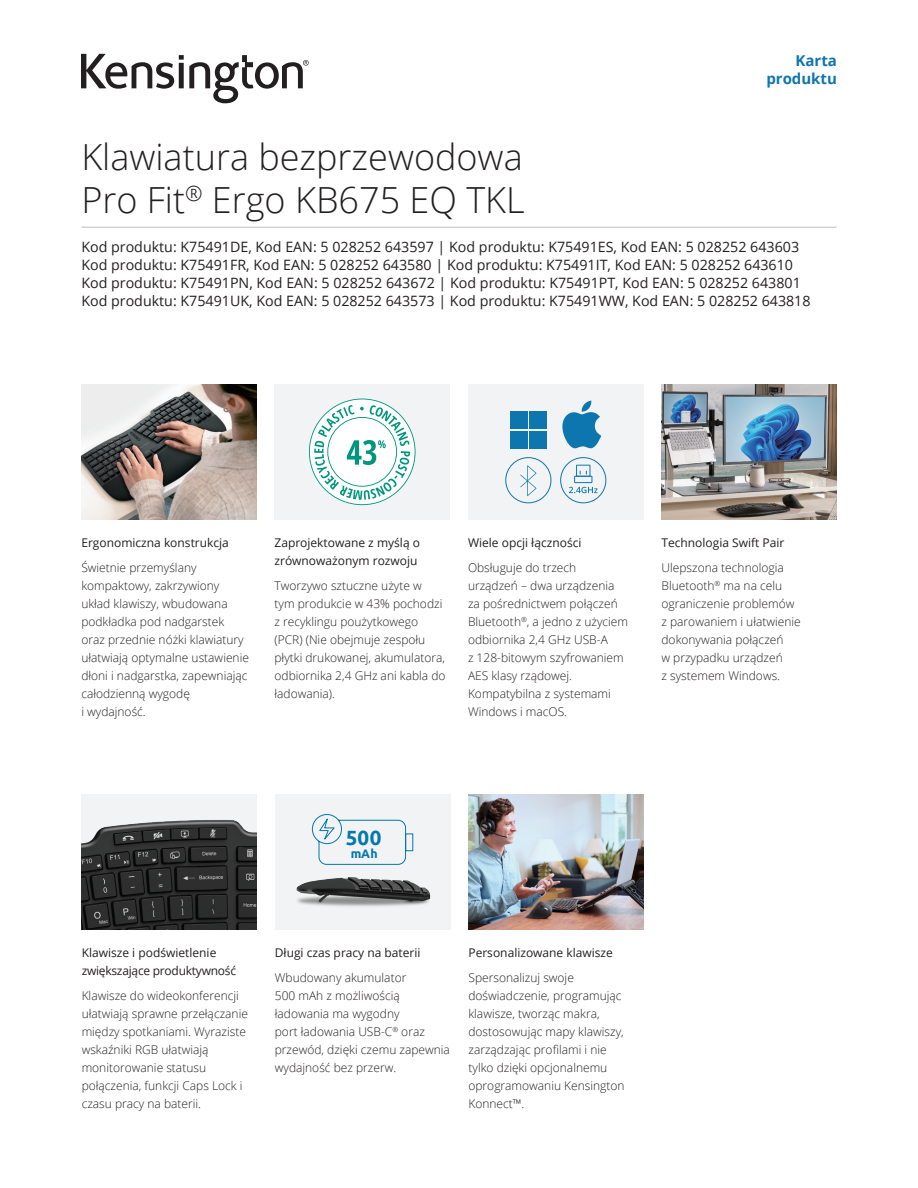
<style>
.page{position:relative;width:918px;height:1188px;background:#fff}
.page>*{position:absolute;margin:0;border:0;box-sizing:border-box;transform-origin:0 0}
.t1{font:300 36px/43.2px "Open Sans";color:#231f20}
.t2{font:700 20.55px "Ubuntu";color:#0378ad}
.Filetype_Header_Blue{font:700 15px "Open Sans";color:#0e76ae}
.t3{font:14.25px/18px "Open Sans";color:#231f20}
.t4{font:700 12.3px "Ubuntu";color:#0378ad}
.t5{font:300 12px/18px "Open Sans";color:#231f20}
.t6{font:12px/18px "Open Sans";color:#231f20}
.t7{font:12px/18px "Open Sans";letter-spacing:-.02em;color:#231f20}
</style>
<div class="page">
<svg style="left:81px;top:54px;width:228px;height:49px"></svg>
<img style="left:81px;top:384px;width:175px;height:136px">
<img style="left:662px;top:384px;width:175px;height:136px">
<div style="left:468px;top:384px;width:176px;height:136px;background:#f2f3f4"></div>
<div style="left:510px;top:411px;width:17px;height:18px;background:#0e76ae"></div>
<div style="left:529px;top:411px;width:18px;height:18px;background:#0e76ae"></div>
<div style="left:510px;top:431px;width:17px;height:17px;background:#0e76ae"></div>
<div style="left:529px;top:431px;width:18px;height:17px;background:#0e76ae"></div>
<svg style="left:562px;top:401px;width:39px;height:47px"></svg>
<svg style="left:520px;top:465px;width:16px;height:31px"></svg>
<div style="left:505px;top:457px;width:46px;height:46px;border:1px solid #0e76ae;border-radius:50%"></div>
<div style="left:574px;top:476px;width:18px;height:7px;border:1px solid #0e76ae"></div>
<svg style="left:576px;top:464px;width:15px;height:13px"></svg>
<svg style="left:569px;top:487px;width:29px;height:6px"></svg>
<div style="left:560px;top:457px;width:46px;height:46px;border:1px solid #0e76ae;border-radius:50%"></div>
<img style="left:468px;top:794px;width:176px;height:136px">
<img style="left:81px;top:794px;width:176px;height:136px">
<div style="left:275px;top:794px;width:175px;height:136px;background:#f2f3f4"></div>
<svg style="left:312px;top:814px;width:102px;height:51px"></svg>
<img style="left:296px;top:877px;width:135px;height:30px">
<hr style="left:81px;top:227px;width:756px;height:1px;background:#bcbdc0">
<div style="left:274px;top:384px;width:176px;height:136px;background:#f2f3f4"></div>
<svg style="left:309px;top:399px;width:107px;height:106px"></svg>
<p class="Filetype_Header_Blue" style="left:796px;top:50px;width:43px">Karta</p>
<p class="Filetype_Header_Blue" style="left:766px;top:68px;width:72px">produktu</p>
<h1 class="t1" style="left:81px;top:134px;width:445px">Klawiatura bezprzewodowa<br>Pro Fit<sup>®</sup> Ergo KB675 EQ TKL</h1>
<p class="t3" style="left:81px;top:237px;width:731px">Kod produktu: K75491DE, Kod EAN: 5 028252 643597 | Kod produktu: K75491ES, Kod EAN: 5 028252 643603<br>Kod produktu: K75491FR, Kod EAN: 5 028252 643580 | Kod produktu: K75491IT, Kod EAN: 5 028252 643610<br>Kod produktu: K75491PN, Kod EAN: 5 028252 643672 | Kod produktu: K75491PT, Kod EAN: 5 028252 643801<br>Kod produktu: K75491UK, Kod EAN: 5 028252 643573 | Kod produktu: K75491WW, Kod EAN: 5 028252 643818</p>
<p class="t6" style="left:81px;top:533px;width:149px">Ergonomiczna konstrukcja</p>
<p class="t5" style="left:81px;top:558px;width:169px">Świetnie przemyślany kompaktowy, zakrzywiony układ klawiszy, wbudowana podkładka pod nadgarstek oraz przednie nóżki klawiatury ułatwiają optymalne ustawienie dłoni i nadgarstka, zapewniając całodzienną wygodę<br>i wydajność.</p>
<p class="t6" style="left:274px;top:533px;width:147px">Zaprojektowane z myślą o zrównoważonym rozwoju</p>
<p class="t5" style="left:274px;top:576px;width:173px">Tworzywo sztuczne użyte w<br>tym produkcie w 43% pochodzi z recyklingu poużytkowego (PCR) (Nie obejmuje zespołu płytki drukowanej, akumulatora, odbiornika 2,4 GHz ani kabla do ładowania).</p>
<p class="t6" style="left:468px;top:533px;width:115px">Wiele opcji łączności</p>
<p class="t5" style="left:468px;top:558px;width:162px">Obsługuje do trzech urządzeń – dwa urządzenia za pośrednictwem połączeń<br>Bluetooth<sup>®</sup>, a jedno z użyciem odbiornika 2,4 GHz USB-A<br>z 128-bitowym szyfrowaniem<br>AES klasy rządowej.<br>Kompatybilna z systemami<br>Windows i macOS.</p>
<p class="t6" style="left:662px;top:533px;width:124px">Technologia Swift Pair</p>
<p class="t5" style="left:662px;top:558px;width:141px">Ulepszona technologia<br>Bluetooth<sup>®</sup> ma na celu ograniczenie problemów z parowaniem i ułatwienie dokonywania połączeń<br>w przypadku urządzeń<br>z systemem Windows.</p>
<h2 class="t2" style="left:346px;top:825px;width:37px">500</h2>
<p class="t4" style="left:351px;top:846px;width:29px">mAh</p>
<p class="t7" style="left:82px;top:943px;width:156px">Klawisze i podświetlenie zwiększające produktywność</p>
<p class="t5" style="left:82px;top:986px;width:168px">Klawisze do wideokonferencji ułatwiają sprawne przełączanie między spotkaniami. Wyraziste wskaźniki RGB ułatwiają monitorowanie statusu połączenia, funkcji Caps Lock i czasu pracy na baterii.</p>
<p class="t6" style="left:275px;top:943px;width:147px">Długi czas pracy na baterii</p>
<p class="t5" style="left:275px;top:968px;width:177px">Wbudowany akumulator<br>500 mAh z możliwością ładowania ma wygodny<br>port ładowania USB-C<sup>®</sup> oraz przewód, dzięki czemu zapewnia wydajność bez przerw.</p>
<p class="t6" style="left:468px;top:943px;width:146px">Personalizowane klawisze</p>
<p class="t5" style="left:468px;top:968px;width:158px">Spersonalizuj swoje doświadczenie, programując klawisze, tworząc makra, dostosowując mapy klawiszy, zarządzając profilami i nie tylko dzięki opcjonalnemu oprogramowaniu Kensington<br>Konnect™.</p>
</div>
